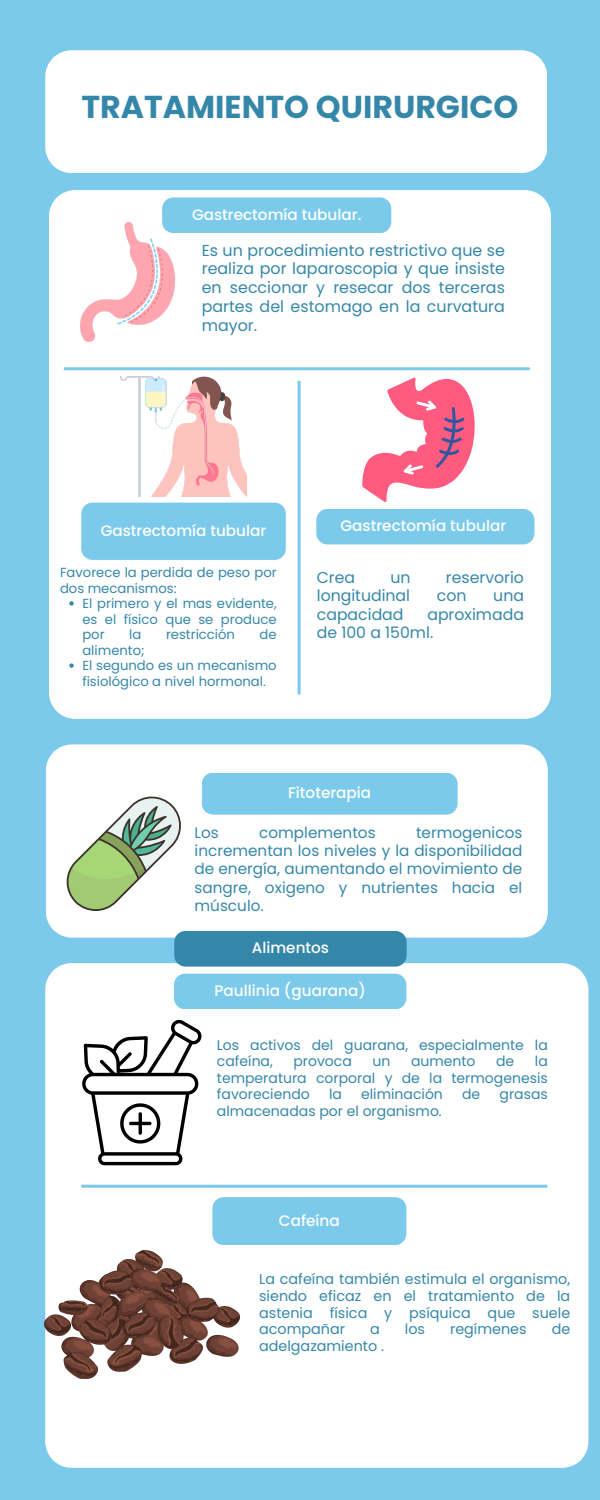
<style>
.page{position:relative;width:600px;height:1500px;background:#7ccaeb}
.page>*{position:absolute;margin:0;border:0;box-sizing:border-box;transform-origin:0 0}
.t1{font:700 31.6px "Poppins";color:#3587a9}
.t2{font:15.9px/18.8px "Poppins";color:#3587a9;text-align:justify}
.t3{font:15.7px/18.5px "Poppins";color:#3587a9}
.t4{font:15.2px/18.2px "Poppins";color:#3587a9;text-align:justify}
.t5{font:500 15.2px "Poppins";color:#fff}
.t6{font:14.3px/16.9px "Poppins";color:#3587a9;text-align:justify}
.t7{font:14px/16.5px "Poppins";color:#3587a9}
.t8{font:13.2px/15.5px "Poppins";color:#3587a9}
</style>
<div class="page">
<div style="left:45px;top:50px;width:502px;height:123px;background:#fff"></div>
<div style="left:49px;top:190px;width:502px;height:529px;background:#fff"></div>
<div style="left:162px;top:197px;width:229px;height:36px;background:#7ccaeb;border-radius:11px"></div>
<hr style="left:64px;top:367px;width:466px;height:3px;background:#7ccaeb">
<hr style="left:298px;top:381px;width:3px;height:314px;background:#7ccaeb">
<div style="left:316px;top:509px;width:218px;height:35px;background:#7ccaeb;border-radius:11px"></div>
<div style="left:46px;top:744px;width:502px;height:194px;background:#fff"></div>
<div style="left:45px;top:963px;width:543px;height:505px;background:#fff"></div>
<svg style="left:202px;top:773px;width:256px;height:42px"></svg>
<hr style="left:81px;top:1185px;width:466px;height:3px;background:#7ccaeb">
<svg style="left:174px;top:974px;width:232px;height:35px"></svg>
<svg style="left:212px;top:1197px;width:194px;height:48px"></svg>
<svg style="left:81px;top:503px;width:205px;height:57px"></svg>
<div style="left:174px;top:931px;width:233px;height:36px;background:#3587a9"></div>
<img style="left:81px;top:222px;width:93px;height:119px">
<img style="left:120px;top:376px;width:127px;height:121px">
<svg style="left:362px;top:378px;width:117px;height:124px;background:#f9a7bc"></svg>
<svg style="left:64px;top:794px;width:120px;height:119px;background:#cad9c0"></svg>
<svg style="left:82px;top:1020px;width:119px;height:145px;background:#cacaca"></svg>
<img style="left:44px;top:1250px;width:195px;height:129px">
<svg style="left:69px;top:601px;width:5px;height:5px"></svg>
<svg style="left:69px;top:663px;width:5px;height:5px"></svg>
<h2 class="t1" style="left:82px;top:85px;width:438px">TRATAMIENTO QUIRURGICO</h2>
<h1 class="t5" style="left:192px;top:204px;width:171px">Gastrectomía tubular.</h1>
<h2 class="t2" style="left:202px;top:241px;width:305px">Es un procedimiento restrictivo que se realiza por laparoscopia y que insiste en seccionar y resecar dos terceras partes del estomago en la curvatura mayor.</h2>
<p class="t5" style="left:101px;top:520px;width:167px">Gastrectomía tubular</p>
<p class="t8" style="left:60px;top:565px;width:218px">Favorece la perdida de peso por dos mecanismos:</p>
<p class="t8" style="left:82px;top:596px;width:196px;text-align:justify">El primero y el mas evidente, es el físico que se produce por</p>
<p class="t8" style="left:129px;top:627px;width:14px">la</p>
<p class="t8" style="left:166px;top:627px;width:71px">restricción</p>
<p class="t8" style="left:260px;top:627px;width:19px">de</p>
<p class="t8" style="left:82px;top:642px;width:64px">alimento;</p>
<p class="t8" style="left:82px;top:658px;width:196px">El segundo es un mecanismo fisiológico a nivel hormonal.</p>
<h2 class="t5" style="left:341px;top:515px;width:167px">Gastrectomía tubular</h2>
<h3 class="t3" style="left:317px;top:568px;width:40px">Crea</h3>
<h3 class="t3" style="left:391px;top:568px;width:22px">un</h3>
<h3 class="t3" style="left:446px;top:568px;width:80px">reservorio</h3>
<h3 class="t3" style="left:317px;top:586px;width:95px">longitudinal</h3>
<h3 class="t3" style="left:437px;top:586px;width:31px">con</h3>
<h3 class="t3" style="left:493px;top:586px;width:32px">una</h3>
<h3 class="t3" style="left:317px;top:605px;width:88px">capacidad</h3>
<h3 class="t3" style="left:317px;top:605px;width:209px;text-indent:111px">aproximada de 100 a 150ml.</h3>
<p class="t5" style="left:288px;top:782px;width:85px">Fitoterapia</p>
<p class="t4" style="left:195px;top:824px;width:329px;text-indent:221px">termogenicos incrementan los niveles y la disponibilidad de energía, aumentando el movimiento de sangre, oxigeno y nutrientes hacia el músculo.</p>
<p class="t5" style="left:252px;top:937px;width:79px">Alimentos</p>
<p class="t4" style="left:195px;top:824px;width:26px">Los</p>
<p class="t4" style="left:259px;top:824px;width:118px">complementos</p>
<h3 class="t5" style="left:215px;top:980px;width:153px">Paullinia (guarana)</h3>
<p class="t7" style="left:217px;top:1037px;width:332px">Los activos del guarana, especialmente la cafeína,</p>
<p class="t7" style="left:217px;top:1053px;width:332px;text-align:justify;text-indent:318px">la temperatura corporal y de la termogenesis favoreciendo</p>
<p class="t7" style="left:293px;top:1053px;width:60px">provoca</p>
<p class="t7" style="left:372px;top:1053px;width:19px">un</p>
<p class="t7" style="left:411px;top:1053px;width:66px">aumento</p>
<p class="t7" style="left:496px;top:1053px;width:20px">de</p>
<p class="t7" style="left:329px;top:1086px;width:14px">la</p>
<p class="t7" style="left:361px;top:1086px;width:83px">eliminación</p>
<p class="t7" style="left:462px;top:1086px;width:20px">de</p>
<p class="t7" style="left:500px;top:1086px;width:50px">grasas</p>
<p class="t7" style="left:217px;top:1103px;width:226px">almacenadas por el organismo.</p>
<p class="t5" style="left:279px;top:1210px;width:62px">Cafeína</p>
<h2 class="t6" style="left:259px;top:1270px;width:313px">La cafeína también estimula el organismo, siendo eficaz en el tratamiento de la astenia física y psíquica que suele acompañar</h2>
<h2 class="t6" style="left:370px;top:1321px;width:11px">a</h2>
<h2 class="t6" style="left:405px;top:1321px;width:22px">los</h2>
<h2 class="t6" style="left:450px;top:1321px;width:78px">regímenes</h2>
<h2 class="t6" style="left:552px;top:1321px;width:20px">de</h2>
<h2 class="t6" style="left:259px;top:1338px;width:127px">adelgazamiento .</h2>
</div>
